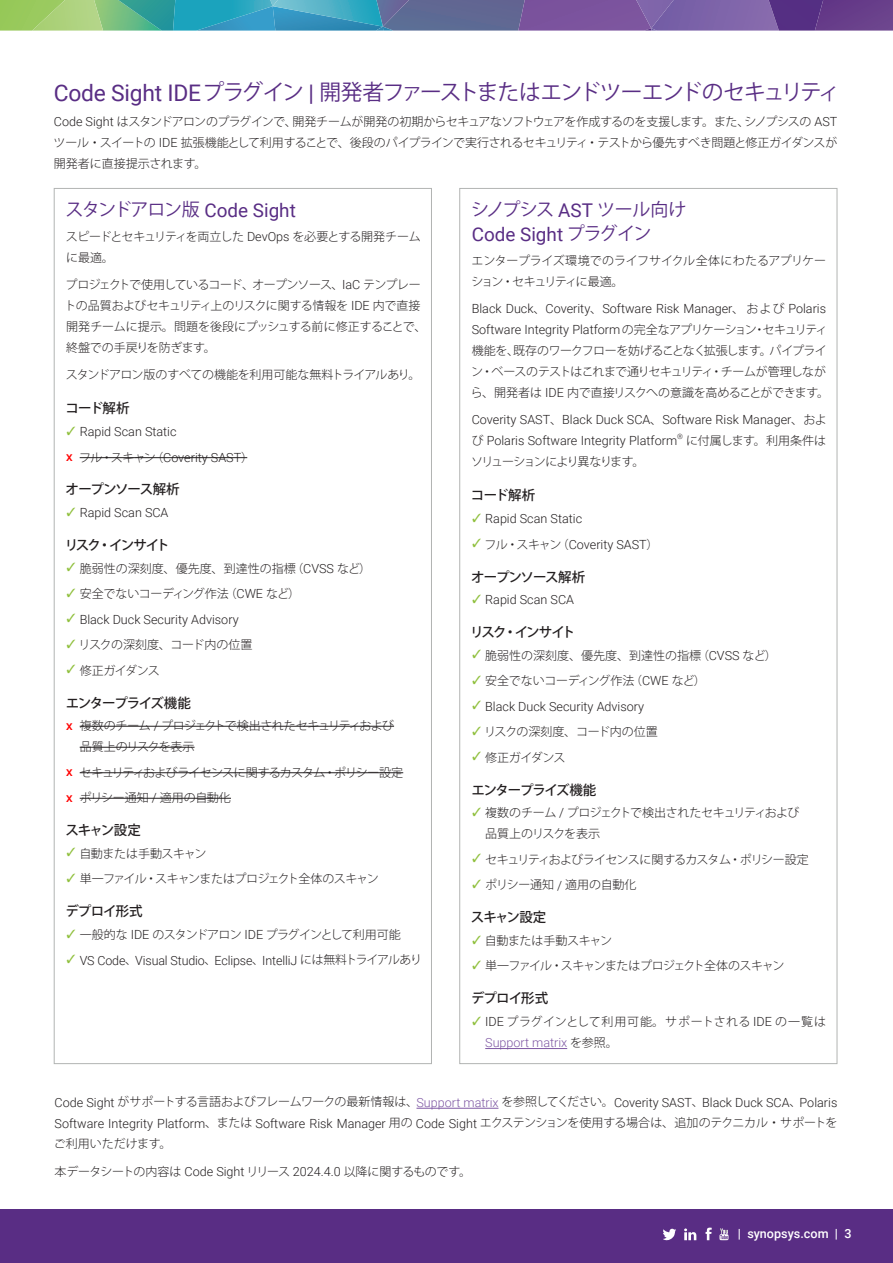
<style>
.page{position:relative;width:893px;height:1263px;background:#fff}
.page>*{position:absolute;margin:0;border:0;box-sizing:border-box;transform-origin:0 0}
.t1{font:21.75px "Koz Go Pro";letter-spacing:-.07em;color:#592d84}
.t2{font:18.9px "Roboto";color:#592d84}
.t3{font:18px "Koz Go Pro";letter-spacing:-.025em;color:#592d84}
.t4{font:500 13.5px "Koz Go Pro";letter-spacing:-.08em;color:#231f20}
.t5{font:500 13.5px "Koz Go Pro";letter-spacing:-.135em;color:#231f20}
.t6{font:300 12.6px/21px "Roboto";color:#231f20}
.t7{font:300 12.6px "Roboto";color:#7f58a4}
.t8{font:500 12.6px "Roboto";color:#fff}
.t9{font:300 12px/21px "Koz Go Pro";letter-spacing:-.03em;color:#231f20}
.t10{font:300 12px/25.5px "Koz Go Pro";color:#231f20}
.t11{font:300 12px/25.5px "Koz Go Pro";letter-spacing:-.055em;color:#231f20}
.t12{font:300 12px/25.5px "Koz Go Pro";letter-spacing:-.05em;color:#231f20}
.t13{font:300 12px "Koz Go Pro";letter-spacing:.035em;color:#231f20}
.t14{font:300 12px "Koz Go Pro";letter-spacing:-.06em;color:#231f20}
.t15{font:300 12px "Koz Go Pro";letter-spacing:-.11em;color:#231f20}
.t16{font:300 7.35px "Roboto";color:#231f20}
.s1{font-family:"Roboto";font-size:22.8px}
.s2{font-family:"Roboto";font-size:12.6px}
.s3{font-family:"Roboto";font-size:18.9px}
.s4{font-family:"Koz Go Pro";font-size:18px}
.s5{font-family:"Koz Go Pro";font-size:12px}
.s6{font-weight:500;font-size:12px;color:#f00}
.s7{font-family:"Roboto";font-weight:500;color:#f00}
.s8{font-family:"Koz Go Pro";font-size:12px;color:#231f20}
.s9{color:#7f58a4}
</style>
<div class="page">
<div style="left:0;top:1209px;width:893px;height:54px;background:#592d84"></div>
<svg style="left:0;top:0;width:893px;height:31px;background:#667e9d"></svg>
<svg style="left:663px;top:1228px;width:13px;height:12px"></svg>
<svg style="left:705px;top:1227px;width:7px;height:13px"></svg>
<svg style="left:719px;top:1228px;width:9px;height:12px"></svg>
<svg style="left:684px;top:1228px;width:12px;height:12px"></svg>
<hr style="left:485px;top:1048px;width:82px;height:1px;background:#7f58a4">
<hr style="left:416px;top:1108px;width:82px;height:1px;background:#7f58a4">
<hr style="left:80px;top:457px;width:167px;height:1px;background:#231f20">
<hr style="left:80px;top:726px;width:314px;height:1px;background:#231f20">
<hr style="left:80px;top:747px;width:115px;height:1px;background:#231f20">
<hr style="left:80px;top:772px;width:323px;height:1px;background:#231f20">
<hr style="left:80px;top:798px;width:151px;height:1px;background:#231f20">
<h1 class="t1" style="left:54px;top:78px;width:788px"><span class="s1">Code Sight IDE</span>プラグイン <span class="s1">|</span> 開発者ファーストまたはエンドツーエンドのセキュリティ</h1>
<p class="t9" style="left:54px;top:111px;width:785px;text-align:justify"><span class="s2">Code Sight</span> はスタンドアロンのプラグインで、開発チームが開発の初期からセキュアなソフトウェアを作成するのを支援します。また、シノプシスの <span class="s2">AST</span>ツール・スイートの <span class="s2">IDE</span> 拡張機能として利用することで、後段のパイプラインで実行されるセキュリティ・テストから優先すべき問題と修正ガイダンスが開発者に直接提示されます。</p>
<h3 class="t3" style="left:471px;top:198px;width:217px">シノプシス <span class="s3">AST</span> ツール向け</h3>
<h2 class="t2" style="left:472px;top:221px;width:181px">Code Sight <span class="s4">プラグイン</span></h2>
<p class="t9" style="left:471px;top:250px;width:356px">エンタープライズ環境でのライフサイクル全体にわたるアプリケーション・セキュリティに最適。</p>
<p class="t6" style="left:472px;top:298px;width:357px">Black Duck<span class="s5">、</span>Coverity<span class="s5">、</span>Software Risk Manager<span class="s5">、および</span> Polaris<br>Software Integrity Platform<span class="s5">の完全なアプリケーション・セキュリティ</span></p>
<p class="t9" style="left:471px;top:340px;width:360px">機能を、既存のワークフローを妨げることなく拡張します。パイプライン・ベースのテストはこれまで通りセキュリティ・チームが管理しながら、開発者は <span class="s2">IDE</span> 内で直接リスクへの意識を高めることができます。</p>
<p class="t6" style="left:472px;top:409px;width:356px">Coverity SAST<span class="s5">、</span>Black Duck SCA<span class="s5">、</span>Software Risk Manager<span class="s5">、および</span> Polaris Software Integrity Platform</p>
<h2 class="t2" style="left:65px;top:197px;width:232px"><span class="s4">スタンドアロン版</span> Code Sight</h2>
<p class="t9" style="left:66px;top:226px;width:357px">スピードとセキュリティを両立した <span class="s2">DevOps</span> を必要とする開発チームに最適。</p>
<p class="t9" style="left:65px;top:274px;width:363px">プロジェクトで使用しているコード、オープンソース、<span class="s2">IaC</span> テンプレートの品質およびセキュリティ上のリスクに関する情報を <span class="s2">IDE</span> 内で直接開発チームに提示。問題を後段にプッシュする前に修正することで、終盤での手戻りを防ぎます。</p>
<p class="t9" style="left:66px;top:364px;width:356px">スタンドアロン版のすべての機能を利用可能な無料トライアルあり。</p>
<p class="t4" style="left:65px;top:400px;width:66px">コード解析</p>
<p class="t6" style="left:66px;top:419px;width:188px;line-height:25.5px;text-indent:14px">Rapid Scan Static<br><span class="s6">ǔ</span> <span class="s5">フル・スキャン（</span>Coverity SAST<span class="s5">）</span></p>
<p class="t4" style="left:66px;top:481px;width:116px">オープンソース解析</p>
<p class="t6" style="left:80px;top:502px;width:90px">Rapid Scan SCA</p>
<p class="t5" style="left:65px;top:536px;width:107px">リスク・インサイト</p>
<p class="t10" style="left:80px;top:556px;width:293px">脆弱性の深刻度、優先度、到達性の指標（<span class="s2">CVSS</span> など）安全でないコーディング作法（<span class="s2">CWE</span> など）</p>
<p class="t6" style="left:80px;top:608px;width:160px">Black Duck Security Advisory</p>
<p class="t9" style="left:79px;top:632px;width:175px;line-height:25.5px">リスクの深刻度、コード内の位置修正ガイダンス</p>
<p class="t4" style="left:66px;top:694px;width:127px">エンタープライズ機能</p>
<p class="t9" style="left:80px;top:715px;width:316px;text-indent:-14px"><span class="s7">ǔ</span> 複数のチーム <span class="s2">/</span> プロジェクトで検出されたセキュリティおよび品質上のリスクを表示</p>
<p class="t11" style="left:66px;top:760px;width:339px"><span class="s7">ǔ</span> セキュリティおよびライセンスに関するカスタム・ポリシー設定<span class="s7">ǔ</span> ポリシー通知 <span class="s2">/</span> 適用の自動化</p>
<p class="t4" style="left:65px;top:821px;width:77px">スキャン設定</p>
<p class="t12" style="left:79px;top:841px;width:301px">自動または手動スキャン<br>単一ファイル・スキャンまたはプロジェクト全体のスキャン</p>
<p class="t4" style="left:66px;top:902px;width:79px">デプロイ形式</p>
<p class="t14" style="left:80px;top:926px;width:323px">一般的な <span class="s2">IDE</span> のスタンドアロン <span class="s2">IDE</span> プラグインとして利用可能</p>
<p class="t6" style="left:80px;top:949px;width:344px">VS Code<span class="s5">、</span>Visual Studio<span class="s5">、</span>Eclipse<span class="s5">、</span>IntelliJ <span class="s5">には無料トライアルあり</span></p>
<p class="t16" style="left:677px;top:432px;width:7px">®</p>
<p class="t10" style="left:686px;top:428px;width:142px">に付属します。利用条件は</p>
<p class="t15" style="left:471px;top:454px;width:175px">ソリューションにより異なります。</p>
<p class="t4" style="left:471px;top:487px;width:66px">コード解析</p>
<p class="t6" style="left:485px;top:506px;width:175px;line-height:25.5px">Rapid Scan Static<br><span class="s5">フル・スキャン（</span>Coverity SAST<span class="s5">）</span></p>
<p class="t4" style="left:471px;top:568px;width:116px">オープンソース解析</p>
<p class="t6" style="left:485px;top:589px;width:90px">Rapid Scan SCA</p>
<p class="t5" style="left:470px;top:623px;width:107px">リスク・インサイト</p>
<p class="t10" style="left:485px;top:643px;width:293px">脆弱性の深刻度、優先度、到達性の指標（<span class="s2">CVSS</span> など）安全でないコーディング作法（<span class="s2">CWE</span> など）</p>
<p class="t6" style="left:485px;top:695px;width:160px">Black Duck Security Advisory</p>
<p class="t9" style="left:484px;top:719px;width:175px;line-height:25.5px">リスクの深刻度、コード内の位置修正ガイダンス</p>
<p class="t4" style="left:471px;top:781px;width:127px">エンタープライズ機能</p>
<p class="t9" style="left:485px;top:802px;width:316px">複数のチーム <span class="s2">/</span> プロジェクトで検出されたセキュリティおよび品質上のリスクを表示</p>
<p class="t11" style="left:485px;top:847px;width:325px">セキュリティおよびライセンスに関するカスタム・ポリシー設定ポリシー通知 <span class="s2">/</span> 適用の自動化</p>
<p class="t4" style="left:471px;top:908px;width:77px">スキャン設定</p>
<p class="t12" style="left:485px;top:928px;width:301px">自動または手動スキャン<br>単一ファイル・スキャンまたはプロジェクト全体のスキャン</p>
<p class="t4" style="left:471px;top:989px;width:79px">デプロイ形式</p>
<p class="t13" style="left:485px;top:1013px;width:342px"><span class="s2">IDE</span> プラグインとして利用可能。サポートされる <span class="s2">IDE</span> の一覧は</p>
<p class="t7" style="left:485px;top:1034px;width:134px">Support matrix <span class="s8">を参照。</span></p>
<p class="t6" style="left:55px;top:1091px;width:784px">Code Sight <span class="s5">がサポートする言語およびフレームワークの最新情報は、</span><span class="s9">Support matrix</span> <span class="s5">を参照してください。</span>Coverity SAST<span class="s5">、</span>Black Duck SCA<span class="s5">、</span>Polaris<br>Software Integrity Platform<span class="s5">、または</span> Software Risk Manager <span class="s5">用の</span> Code Sight <span class="s5">エクステンションを使用する場合は、追加のテクニカル・サポートを</span></p>
<p class="t10" style="left:54px;top:1131px;width:119px">ご利用いただけます。</p>
<p class="t9" style="left:55px;top:1161px;width:418px">本データシートの内容は <span class="s2">Code Sight</span> リリース <span class="s2">2024.4.0</span> 以降に関するものです。</p>
<p class="t8" style="left:738px;top:1224px;width:115px">| synopsys.com | 3</p>
</div>
